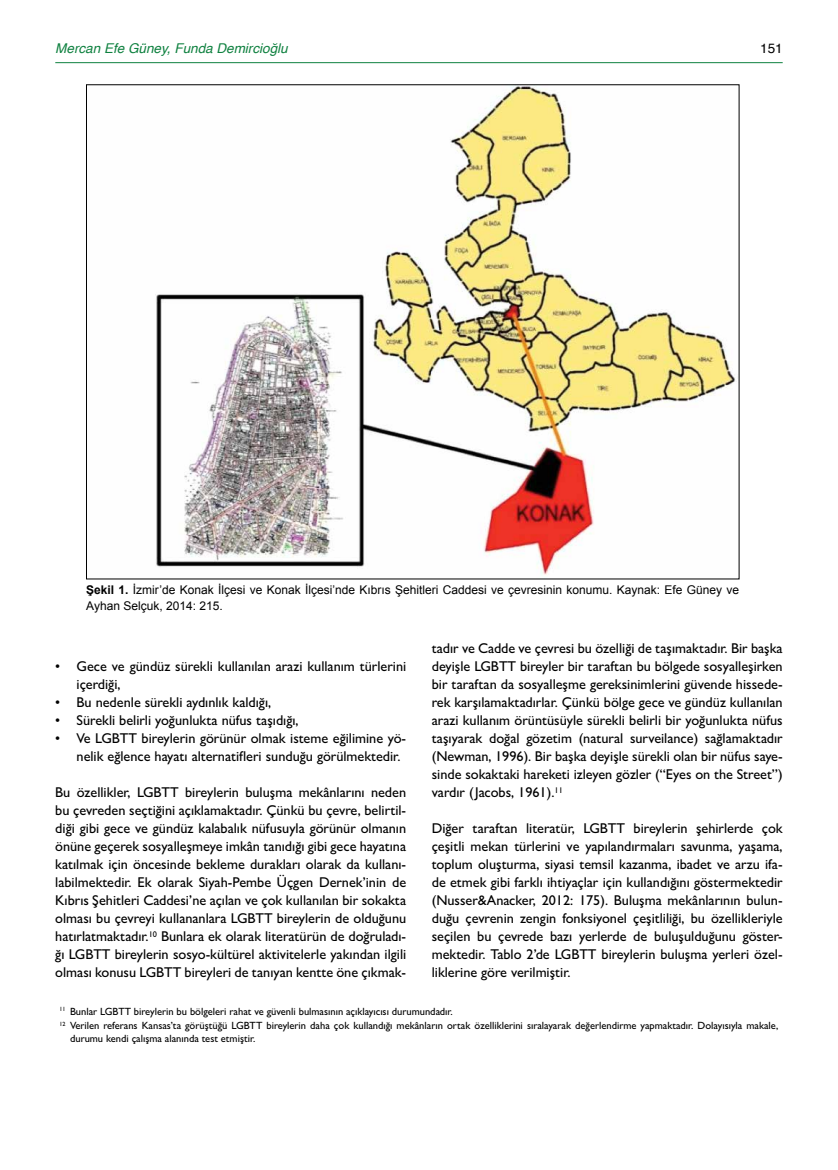
<style>
.page{position:relative;width:838px;height:1170px;background:#fff}
.page>*{position:absolute;margin:0;border:0;box-sizing:border-box;transform-origin:0 0}
.t1{font:500 14.25px/18px "Gill Sans MT Pro";color:#000}
.t2{font:italic 13.5px "Helvetica";color:#0f8140}
.t3{font:13.5px "Helvetica";color:#000}
.t4{font:12px/16.5px "Arial";color:#000}
.t5{font:500 10.5px/14.5px "Gill Sans MT Pro";color:#000}
.s1{font-weight:700}
</style>
<div class="page">
<hr style="left:55px;top:62px;width:727px;height:1px;background:#0f8140">
<img style="left:155px;top:86px;width:580px;height:489px">
<p class="t2" style="left:55px;top:37px;width:234px">Mercan Efe Güney, Funda Demircioğlu</p>
<p class="t3" style="left:760px;top:37px;width:24px">151</p>
<p class="t4" style="left:86px;top:581px;width:654px"><span class="s1">Şekil 1.</span> İzmir’de Konak İlçesi ve Konak İlçesi’nde Kıbrıs Şehitleri Caddesi ve çevresinin konumu. Kaynak: Efe Güney ve<br>Ayhan Selçuk, 2014: 215.</p>
<p class="t1" style="left:77px;top:657px;width:331px;text-indent:-21px">• Gece ve gündüz sürekli kullanılan arazi kullanım türlerini içerdiği,</p>
<p class="t1" style="left:55px;top:693px;width:217px">• Bu nedenle sürekli aydınlık kaldığı,</p>
<p class="t1" style="left:55px;top:711px;width:245px">• Sürekli belirli yoğunlukta nüfus taşıdığı,</p>
<p class="t1" style="left:77px;top:729px;width:331px;text-indent:-21px">• Ve LGBTT bireylerin görünür olmak isteme eğilimine yö&shy;nelik eğlence hayatı alternatifleri sunduğu görülmektedir.</p>
<p class="t1" style="left:55px;top:783px;width:98px">Bu özellikler, LGBTT</p>
<p class="t1" style="left:55px;top:783px;width:352px;text-align:justify;text-indent:130px">bireylerin buluşma mekânlarını neden bu çevreden seçtiğini açıklamaktadır. Çünkü bu çevre, belirtil&shy;diği gibi gece ve gündüz kalabalık nüfusuyla görünür olmanın önüne geçerek sosyalleşmeye imkân tanıdığı gibi gece hayatına katılmak için öncesinde bekleme durakları olarak da kullanı&shy;labilmektedir. Ek olarak Siyah-Pembe Üçgen Dernek’inin de Kıbrıs Şehitleri Caddesi’ne açılan ve çok kullanılan bir sokakta olması bu çevreyi kullananlara LGBTT</p>
<p class="t1" style="left:55px;top:909px;width:352px;text-align:justify;text-indent:222px">bireylerin de olduğunu hatırlatmaktadır.<sup>10</sup> Bunlara ek olarak literatürün de doğruladı&shy;ğı LGBTT</p>
<p class="t1" style="left:55px;top:945px;width:352px;text-indent:60px">bireylerin sosyo-kültürel aktivitelerle yakından ilgili olması konusu LGBTT</p>
<p class="t1" style="left:184px;top:963px;width:223px">bireyleri de tanıyan kentte öne çıkmak-</p>
<p class="t1" style="left:432px;top:639px;width:352px">tadır ve Cadde ve çevresi bu özelliği de taşımaktadır. Bir başka deyişle LGBTT</p>
<p class="t1" style="left:432px;top:657px;width:352px;text-align:justify;text-indent:88px">bireyler bir taraftan bu bölgede sosyalleşirken bir taraftan da sosyalleşme gereksinimlerini güvende hissede&shy;rek karşılamaktadırlar. Çünkü bölge gece ve gündüz kullanılan arazi kullanım örüntüsüyle sürekli belirli bir yoğunlukta nüfus taşıyarak doğal gözetim (natural surveilance) sağlamaktadır (Newman, 1996). Bir başka deyişle sürekli olan bir nüfus saye&shy;sinde sokaktaki hareketi izleyen gözler (“Eyes on the Street”) vardır (Jacobs, 1961).<sup>11</sup></p>
<p class="t1" style="left:432px;top:819px;width:168px">Diğer taraftan literatür, LGBTT</p>
<p class="t1" style="left:432px;top:819px;width:352px;text-align:justify;text-indent:202px">bireylerin şehirlerde çok çeşitli mekan türlerini ve yapılandırmaları savunma, yaşama, toplum oluşturma, siyasi temsil kazanma, ibadet ve arzu ifa&shy;de etmek gibi farklı ihtiyaçlar için kullandığını göstermektedir (Nusser&amp;Anacker, 2012: 175). Buluşma mekânlarının bulun&shy;duğu çevrenin zengin fonksiyonel çeşitliliği, bu özellikleriyle seçilen bu çevrede bazı yerlerde de buluşulduğunu göster&shy;mektedir. Tablo 2’de LGBTT</p>
<p class="t1" style="left:601px;top:945px;width:183px">bireylerin buluşma yerleri özel-</p>
<p class="t1" style="left:432px;top:963px;width:140px">liklerine göre verilmiştir.</p>
<p class="t5" style="left:60px;top:1003px;width:53px"><sup>11</sup> Bunlar LGBTT</p>
<p class="t5" style="left:60px;top:1003px;width:395px;text-indent:74px">bireylerin bu bölgeleri rahat ve güvenli bulmasının açıklayıcısı durumundadır.<br><sup>12</sup> Verilen referans Kansas’ta görüştüğü LGBTT</p>
<p class="t5" style="left:266px;top:1018px;width:513px">bireylerin daha çok kullandığı mekânların ortak özelliklerini sıralayarak değerlendirme yapmaktadır. Dolayısıyla makale,</p>
<p class="t5" style="left:70px;top:1030px;width:187px">durumu kendi çalışma alanında test etmiştir.</p>
</div>
